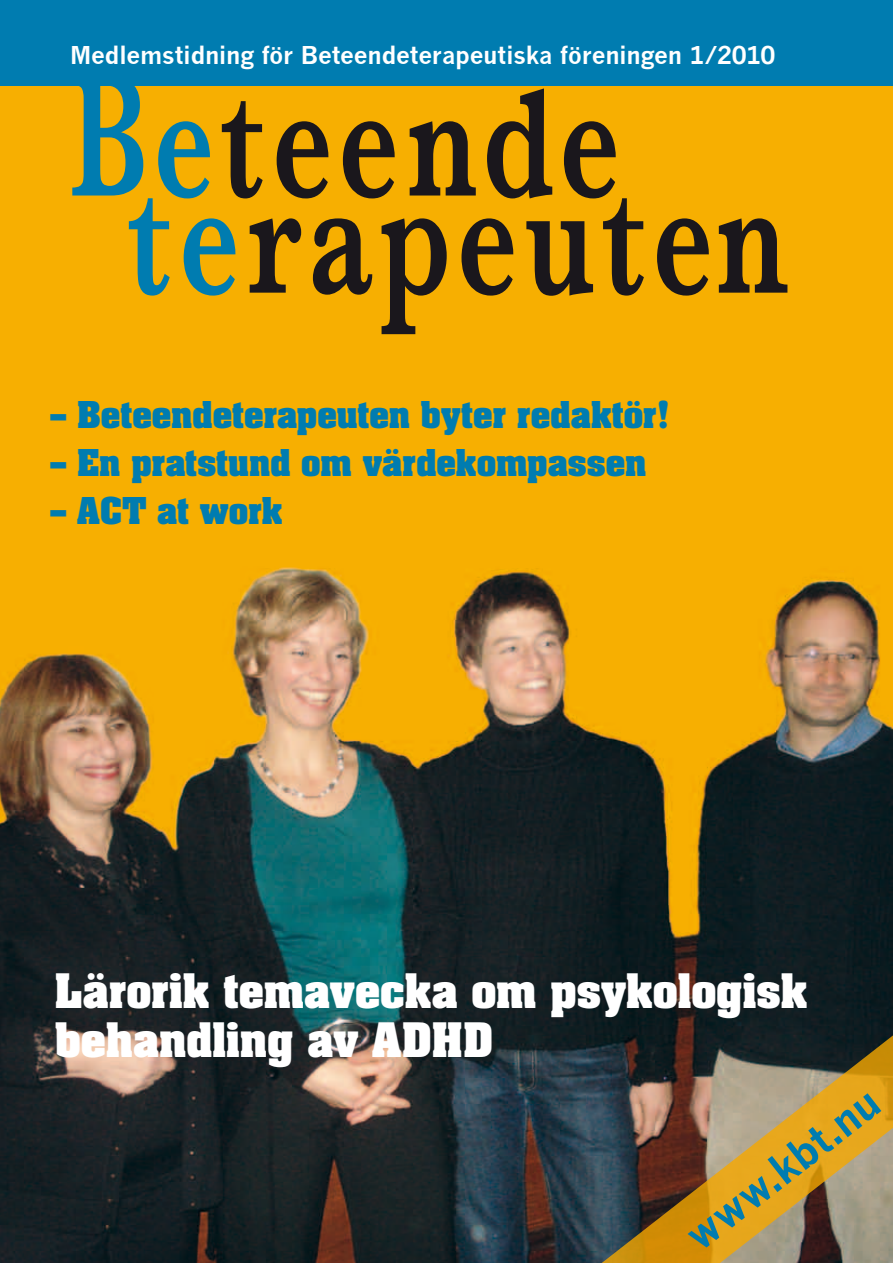
<style>
.page{position:relative;width:893px;height:1263px;background:#fff}
.page>*{position:absolute;margin:0;border:0;box-sizing:border-box;transform-origin:0 0}
.t1{font:700 42px "News Gothic";color:#007cb0}
.t2{font:700 40.5px/48.6px "Aachen";letter-spacing:-.005em;color:#fff}
.t3{font:700 31.5px "Aachen";color:#007cb0}
.t4{font:700 24px "News Gothic";letter-spacing:-.01em;color:#fff}
</style>
<div class="page">
<img style="left:0;top:85px;width:893px;height:1178px">
<svg style="left:72px;top:85px;width:572px;height:249px;background:#b98d13"></svg>
<svg style="left:657px;top:218px;width:52px;height:78px;background:#8a640e"></svg>
<svg style="left:719px;top:218px;width:68px;height:75px;background:#805d0f"></svg>
<div style="left:0;top:0;width:893px;height:85px;background:#007cb0"></div>
<svg style="left:599px;top:1013px;width:294px;height:250px;background:#836b3f"></svg>
<p class="t4" style="left:70px;top:40px;width:707px">Medlemstidning för Beteendeterapeutiska föreningen 1/2010</p>
<p class="t3" style="left:51px;top:392px;width:621px">– Beteendeterapeuten byter redaktör!</p>
<p class="t3" style="left:51px;top:440px;width:597px">– En pratstund om värdekompassen</p>
<p class="t3" style="left:51px;top:488px;width:233px">– ACT at work</p>
<p class="t2" style="left:55px;top:966px;width:754px">Lärorik temavecka om psykologisk behandling av ADHD</p>
<h1 class="t1" style="left:675px;top:1220px;width:235px;rotate:-38deg">www.kbt.nu</h1>
</div>
